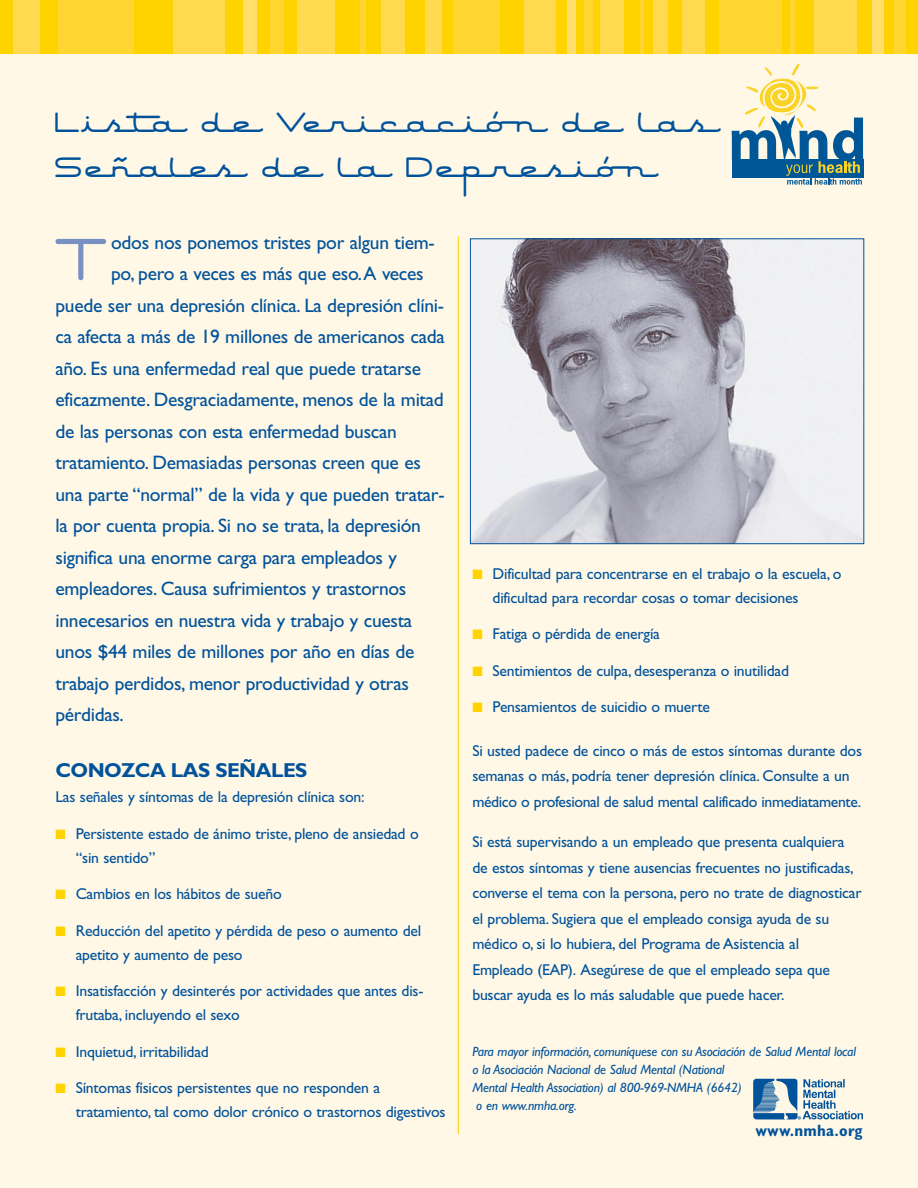
<style>
.page{position:relative;width:918px;height:1188px;background:#fff8e6}
.page>*{position:absolute;margin:0;border:0;box-sizing:border-box;transform-origin:0 0}
.t1{font:72.75px "Air Conditioner";color:#7990c3}
.t2{font:34.5px/45px "Air Conditioner";letter-spacing:-.01em;color:#00529b}
.t3{font:700 20.25px "Gill Sans";letter-spacing:-.03em;color:#00529b}
.t4{font:19.5px "Gill Sans";letter-spacing:-.015em;color:#00529b}
.t5{font:700 condensed 16.5px "Gill Sans";letter-spacing:.015em;color:#00529b}
.t6{font:15.75px/25.5px "Gill Sans";letter-spacing:-.015em;color:#00529b}
.t7{font:italic 13.5px/18px "Gill Sans";letter-spacing:-.015em;color:#00529b}
.s1{color:#ffd300}
</style>
<div class="page">
<svg style="left:732px;top:64px;width:131px;height:121px"></svg>
<hr style="left:458px;top:236px;width:1px;height:898px;background:#ffd300">
<div style="left:0;top:0;width:918px;height:54px;background:#ffd300"></div>
<div style="left:173px;top:0;width:52px;height:54px;background:#ffda4f"></div>
<div style="left:243px;top:0;width:13px;height:54px;background:#ffde6a"></div>
<div style="left:270px;top:0;width:14px;height:54px;background:#ffd630"></div>
<div style="left:297px;top:0;width:37px;height:54px;background:#ffda4f"></div>
<div style="left:361px;top:0;width:5px;height:54px;background:#ffd630"></div>
<div style="left:381px;top:0;width:24px;height:54px;background:#ffda4f"></div>
<div style="left:58px;top:0;width:75px;height:54px;background:#ffd630"></div>
<div style="left:14px;top:0;width:26px;height:54px;background:#ffda4f"></div>
<div style="left:524px;top:0;width:32px;height:54px;background:#ffda4f"></div>
<div style="left:567px;top:0;width:9px;height:54px;background:#ffde6a"></div>
<div style="left:584px;top:0;width:8px;height:54px;background:#ffd630"></div>
<div style="left:601px;top:0;width:23px;height:54px;background:#ffda4f"></div>
<hr style="left:640px;top:0;width:4px;height:54px;background:#ffd630">
<div style="left:653px;top:0;width:15px;height:54px;background:#ffda4f"></div>
<div style="left:453px;top:0;width:47px;height:54px;background:#ffd630"></div>
<div style="left:425px;top:0;width:17px;height:54px;background:#ffda4f"></div>
<div style="left:814px;top:0;width:43px;height:54px;background:#ffda4f"></div>
<div style="left:872px;top:0;width:11px;height:54px;background:#ffde6a"></div>
<div style="left:894px;top:0;width:11px;height:54px;background:#ffd630"></div>
<hr style="left:790px;top:0;width:4px;height:54px;background:#ffd630">
<div style="left:719px;top:0;width:62px;height:54px;background:#ffd630"></div>
<div style="left:682px;top:0;width:23px;height:54px;background:#ffda4f"></div>
<img style="left:753px;top:1079px;width:110px;height:41px">
<img style="left:472px;top:241px;width:390px;height:301px">
<div style="left:470px;top:239px;width:394px;height:305px;border:1px solid #00529b"></div>
<h2 class="t2" style="left:56px;top:98px;width:662px">Lista de Vericación de las<br>Señales de la Depresión</h2>
<h1 class="t1" style="left:56px;top:213px;width:59px">T</h1>
<p class="t4" style="left:111px;top:235px;width:325px">odos nos ponemos tristes por algun tiem-</p>
<p class="t4" style="left:111px;top:267px;width:314px">po, pero a veces es más que eso.A veces</p>
<p class="t4" style="left:55px;top:298px;width:390px">puede ser una depresión clínica. La depresión clíni-</p>
<p class="t4" style="left:55px;top:330px;width:391px">ca afecta a más de 19 millones de americanos cada</p>
<p class="t4" style="left:55px;top:361px;width:367px">año. Es una enfermedad real que puede tratarse</p>
<p class="t4" style="left:55px;top:393px;width:390px">eficazmente. Desgraciadamente, menos de la mitad</p>
<p class="t4" style="left:55px;top:424px;width:343px">de las personas con esta enfermedad buscan</p>
<p class="t4" style="left:55px;top:456px;width:367px">tratamiento. Demasiadas personas creen que es</p>
<p class="t4" style="left:55px;top:487px;width:391px">una parte “normal” de la vida y que pueden tratar-</p>
<p class="t4" style="left:55px;top:519px;width:367px">la por cuenta propia. Si no se trata, la depresión</p>
<p class="t4" style="left:55px;top:550px;width:343px">significa una enorme carga para empleados y</p>
<p class="t4" style="left:55px;top:582px;width:352px">empleadores. Causa sufrimientos y trastornos</p>
<p class="t4" style="left:55px;top:613px;width:358px">innecesarios en nuestra vida y trabajo y cuesta</p>
<p class="t4" style="left:55px;top:645px;width:360px">unos $44 miles de millones por año en días de</p>
<p class="t4" style="left:55px;top:676px;width:355px">trabajo perdidos, menor productividad y otras</p>
<p class="t4" style="left:55px;top:708px;width:70px">pérdidas.</p>
<p class="t3" style="left:56px;top:763px;width:254px">CONOZCA LAS SEÑALES</p>
<p class="t6" style="left:56px;top:786px;width:311px">Las señales y síntomas de la depresión clínica son:</p>
<p class="t6" style="left:76px;top:823px;width:344px;line-height:24px;text-indent:-20px"><span class="s1">■</span> Persistente estado de ánimo triste, pleno de ansiedad o “sin sentido”</p>
<p class="t6" style="left:56px;top:883px;width:228px"><span class="s1">■</span> Cambios en los hábitos de sueño</p>
<p class="t6" style="left:76px;top:920px;width:347px;line-height:24px;text-indent:-20px"><span class="s1">■</span> Reducción del apetito y pérdida de peso o aumento del apetito y aumento de peso</p>
<p class="t6" style="left:76px;top:981px;width:349px;line-height:24px;text-indent:-20px"><span class="s1">■</span> Insatisfacción y desinterés por actividades que antes dis&shy;frutaba, incluyendo el sexo</p>
<p class="t6" style="left:56px;top:1041px;width:155px"><span class="s1">■</span> Inquietud, irritabilidad</p>
<p class="t6" style="left:76px;top:1078px;width:371px;line-height:24px;text-indent:-20px"><span class="s1">■</span> Síntomas físicos persistentes que no responden a tratamiento, tal como dolor crónico o trastornos digestivos</p>
<p class="t6" style="left:493px;top:563px;width:350px;line-height:24px;text-indent:-20px"><span class="s1">■</span> Dificultad para concentrarse en el trabajo o la escuela, o dificultad para recordar cosas o tomar decisiones</p>
<p class="t6" style="left:472px;top:623px;width:189px"><span class="s1">■</span> Fatiga o pérdida de energía</p>
<p class="t6" style="left:472px;top:659px;width:318px"><span class="s1">■</span> Sentimientos de culpa, desesperanza o inutilidad</p>
<p class="t6" style="left:472px;top:696px;width:239px"><span class="s1">■</span> Pensamientos de suicidio o muerte</p>
<p class="t6" style="left:472px;top:739px;width:391px">Si usted padece de cinco o más de estos síntomas durante dos semanas o más, podría tener depresión clínica. Consulte a un médico o profesional de salud mental calificado inmediatamente.</p>
<p class="t6" style="left:472px;top:831px;width:391px">Si está supervisando a un empleado que presenta cualquiera de estos síntomas y tiene ausencias frecuentes no justificadas, converse el tema con la persona, pero no trate de diagnosticar el problema. Sugiera que el empleado consiga ayuda de su médico o, si lo hubiera, del Programa de Asistencia al Empleado (EAP). Asegúrese de que el empleado sepa que buscar ayuda es lo más saludable que puede hacer.</p>
<p class="t7" style="left:472px;top:1044px;width:385px">Para mayor información, comuníquese con su Asociación de Salud Mental local o la Asociación Nacional de Salud Mental (National<br>Mental Health Association) al 800-969-NMHA (6642)<br>o en www.nmha.org.</p>
<p class="t5" style="left:755px;top:1125px;width:109px">www.nmha.org</p>
</div>
